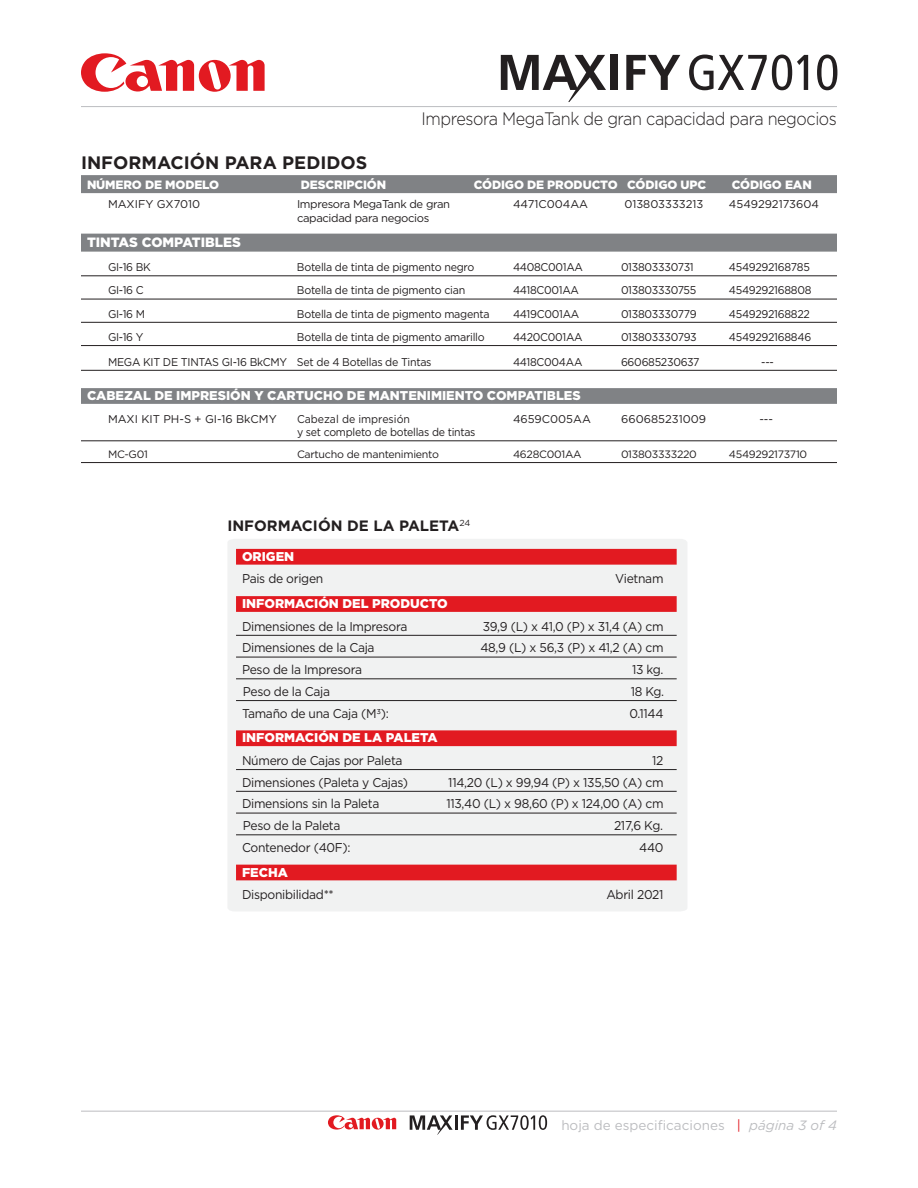
<style>
.page{position:relative;width:918px;height:1188px;background:#fff}
.page>*{position:absolute;margin:0;border:0;box-sizing:border-box;transform-origin:0 0}
.t1{font:300 18px "Gotham";letter-spacing:-.025em;color:#231f20;scale:.9 1}
.t2{font:700 18px "Gotham";color:#231f20}
.t3{font:700 15px "Gotham";color:#231f20}
.t4{font:13.5px "Gotham";color:#bcbdc0}
.t5{font:900 13.5px "Gotham";color:#fff}
.t6{font:12.75px "Gotham";letter-spacing:-.025em;color:#231f20;scale:.95 1}
.t7{font:900 12.75px "Gotham";color:#fff}
.t8{font:900 12px "Gotham";letter-spacing:-.01em;color:#fff}
.t9{font:11.25px "Gotham";letter-spacing:-.025em;color:#231f20;scale:.95 1}
.t10{font:11.25px "Gotham";letter-spacing:-.025em;color:#231f20}
.t11{font:11.25px "Gotham";color:#231f20}
.t12{font:11.25px "Gotham";letter-spacing:-.025em;color:#231f20;scale:.94 1}
.t13{font:11.25px "Gotham";color:#231f20;scale:.94 1}
.t14{font:10.65px "Gotham";letter-spacing:-.025em;color:#231f20}
.s1{color:#e21a21}
.s2{font-style:italic}
</style>
<div class="page">
<hr style="left:81px;top:106px;width:756px;height:1px;background:#bcbdc0">
<hr style="left:81px;top:1111px;width:756px;height:1px;background:#bcbdc0">
<svg style="left:81px;top:53px;width:184px;height:39px"></svg>
<svg style="left:328px;top:1115px;width:68px;height:15px"></svg>
<svg style="left:410px;top:1115px;width:137px;height:20px"></svg>
<svg style="left:689px;top:55px;width:119px;height:35px"></svg>
<svg style="left:817px;top:55px;width:20px;height:35px"></svg>
<svg style="left:626px;top:55px;width:54px;height:35px"></svg>
<div style="left:611px;top:55px;width:7px;height:35px;background:#231f20"></div>
<svg style="left:501px;top:55px;width:105px;height:47px"></svg>
<div style="left:228px;top:539px;width:459px;height:372px;background:#f1f2f2"></div>
<div style="left:81px;top:175px;width:756px;height:18px;background:#808285"></div>
<div style="left:81px;top:234px;width:756px;height:18px;background:#808285"></div>
<hr style="left:81px;top:276px;width:756px;height:1px;background:#231f20">
<hr style="left:81px;top:299px;width:756px;height:1px;background:#231f20">
<hr style="left:81px;top:322px;width:756px;height:1px;background:#231f20">
<hr style="left:81px;top:345px;width:756px;height:1px;background:#231f20">
<hr style="left:81px;top:370px;width:756px;height:1px;background:#231f20">
<div style="left:81px;top:388px;width:756px;height:16px;background:#808285"></div>
<hr style="left:81px;top:441px;width:756px;height:1px;background:#231f20">
<hr style="left:81px;top:462px;width:756px;height:1px;background:#231f20">
<div style="left:236px;top:549px;width:441px;height:16px;background:#e21a21"></div>
<div style="left:236px;top:596px;width:441px;height:16px;background:#e21a21"></div>
<hr style="left:236px;top:635px;width:441px;height:1px;background:#231f20">
<hr style="left:236px;top:657px;width:441px;height:1px;background:#231f20">
<hr style="left:236px;top:679px;width:441px;height:1px;background:#231f20">
<hr style="left:236px;top:700px;width:441px;height:1px;background:#231f20">
<div style="left:236px;top:730px;width:441px;height:16px;background:#e21a21"></div>
<hr style="left:236px;top:769px;width:441px;height:1px;background:#231f20">
<hr style="left:236px;top:791px;width:441px;height:1px;background:#231f20">
<hr style="left:236px;top:813px;width:441px;height:1px;background:#231f20">
<hr style="left:236px;top:835px;width:441px;height:1px;background:#231f20">
<div style="left:236px;top:865px;width:441px;height:15px;background:#e21a21"></div>
<h1 class="t2" style="left:81px;top:150px;width:288px">INFORMACIÓN PARA PEDIDOS</h1>
<h1 class="t1" style="left:422px;top:108px;width:463px">Impresora MegaTank de gran capacidad para negocios</h1>
<p class="t8" style="left:87px;top:176px;width:134px">NÚMERO DE MODELO</p>
<p class="t8" style="left:301px;top:176px;width:87px">DESCRIPCIÓN</p>
<p class="t8" style="left:474px;top:176px;width:234px">CÓDIGO DE PRODUCTO CÓDIGO UPC</p>
<p class="t8" style="left:732px;top:176px;width:82px">CÓDIGO EAN</p>
<p class="t11" style="left:108px;top:197px;width:94px">MAXIFY GX7010</p>
<p class="t10" style="left:297px;top:197px;width:155px">Impresora MegaTank de gran</p>
<p class="t10" style="left:513px;top:197px;width:77px">4471C004AA</p>
<p class="t10" style="left:624px;top:197px;width:81px">013803333213</p>
<p class="t10" style="left:729px;top:197px;width:91px">4549292173604</p>
<p class="t10" style="left:297px;top:210px;width:134px">capacidad para negocios</p>
<p class="t5" style="left:87px;top:233px;width:156px">TINTAS COMPATIBLES</p>
<p class="t9" style="left:108px;top:260px;width:47px">GI-16 BK</p>
<p class="t9" style="left:297px;top:260px;width:188px">Botella de tinta de pigmento negro</p>
<p class="t9" style="left:513px;top:260px;width:75px">4408C001AA</p>
<p class="t9" style="left:621px;top:260px;width:78px">013803330731</p>
<p class="t9" style="left:729px;top:260px;width:87px">4549292168785</p>
<p class="t9" style="left:108px;top:283px;width:39px">GI-16 C</p>
<p class="t9" style="left:297px;top:283px;width:179px">Botella de tinta de pigmento cian</p>
<p class="t9" style="left:513px;top:283px;width:71px">4418C001AA</p>
<p class="t9" style="left:621px;top:283px;width:81px">013803330755</p>
<p class="t9" style="left:729px;top:283px;width:88px">4549292168808</p>
<p class="t9" style="left:108px;top:306px;width:41px">GI-16 M</p>
<p class="t9" style="left:297px;top:306px;width:204px">Botella de tinta de pigmento magenta</p>
<p class="t9" style="left:513px;top:306px;width:71px">4419C001AA</p>
<p class="t9" style="left:621px;top:306px;width:81px">013803330779</p>
<p class="t9" style="left:729px;top:306px;width:87px">4549292168822</p>
<p class="t9" style="left:108px;top:330px;width:39px">GI-16 Y</p>
<p class="t9" style="left:297px;top:330px;width:199px">Botella de tinta de pigmento amarillo</p>
<p class="t9" style="left:513px;top:330px;width:75px">4420C001AA</p>
<p class="t9" style="left:621px;top:330px;width:81px">013803330793</p>
<p class="t9" style="left:729px;top:330px;width:88px">4549292168846</p>
<p class="t9" style="left:108px;top:354px;width:342px">MEGA KIT DE TINTAS GI-16 BkCMY Set de 4 Botellas de Tintas</p>
<p class="t9" style="left:513px;top:354px;width:75px">4418C004AA</p>
<p class="t9" style="left:621px;top:354px;width:84px">660685230637</p>
<p class="t9" style="left:761px;top:354px;width:15px">---</p>
<p class="t7" style="left:87px;top:387px;width:495px">CABEZAL DE IMPRESIÓN Y CARTUCHO DE MANTENIMIENTO COMPATIBLES</p>
<p class="t11" style="left:108px;top:411px;width:170px">MAXI KIT PH-S + GI-16 BkCMY</p>
<p class="t13" style="left:297px;top:411px;width:122px">Cabezal de impresión</p>
<p class="t10" style="left:513px;top:411px;width:79px">4659C005AA</p>
<p class="t10" style="left:621px;top:411px;width:86px">660685231009</p>
<p class="t10" style="left:759px;top:411px;width:15px">---</p>
<p class="t12" style="left:297px;top:425px;width:191px">y set completo de botellas de tintas</p>
<p class="t14" style="left:108px;top:447px;width:41px">MC-G01</p>
<p class="t14" style="left:297px;top:447px;width:144px">Cartucho de mantenimiento</p>
<p class="t14" style="left:513px;top:447px;width:70px">4628C001AA</p>
<p class="t14" style="left:621px;top:447px;width:77px">013803333220</p>
<p class="t14" style="left:729px;top:447px;width:80px">4549292173710</p>
<p class="t3" style="left:227px;top:516px;width:244px">INFORMACIÓN DE LA PALETA<sup>24</sup></p>
<p class="t7" style="left:242px;top:548px;width:54px">ORIGEN</p>
<p class="t6" style="left:242px;top:571px;width:87px">Pais de origen</p>
<p class="t6" style="left:615px;top:571px;width:52px">Vietnam</p>
<p class="t7" style="left:242px;top:595px;width:207px">INFORMACIÓN DEL PRODUCTO</p>
<p class="t6" style="left:242px;top:618px;width:176px">Dimensiones de la Impresora</p>
<p class="t6" style="left:483px;top:618px;width:192px">39,9 (L) x 41,0 (P) x 31,4 (A) cm</p>
<p class="t6" style="left:242px;top:640px;width:141px">Dimensiones de la Caja</p>
<p class="t6" style="left:480px;top:640px;width:194px">48,9 (L) x 56,3 (P) x 41,2 (A) cm</p>
<p class="t6" style="left:242px;top:661px;width:128px">Peso de la Impresora</p>
<p class="t6" style="left:632px;top:661px;width:35px">13 kg.</p>
<p class="t6" style="left:243px;top:683px;width:93px">Peso de la Caja</p>
<p class="t6" style="left:631px;top:683px;width:37px">18 Kg.</p>
<p class="t6" style="left:242px;top:705px;width:156px">Tamaño de una Caja (M3):</p>
<p class="t6" style="left:629px;top:705px;width:37px">0.1144</p>
<p class="t7" style="left:242px;top:729px;width:197px">INFORMACIÓN DE LA PALETA</p>
<p class="t6" style="left:242px;top:752px;width:171px">Número de Cajas por Paleta</p>
<p class="t6" style="left:652px;top:752px;width:13px">12</p>
<p class="t6" style="left:242px;top:774px;width:176px">Dimensiones (Paleta y Cajas)</p>
<p class="t6" style="left:448px;top:774px;width:228px">114,20 (L) x 99,94 (P) x 135,50 (A) cm</p>
<p class="t6" style="left:242px;top:796px;width:146px">Dimensions sin la Paleta</p>
<p class="t6" style="left:446px;top:796px;width:230px">113,40 (L) x 98,60 (P) x 124,00 (A) cm</p>
<p class="t6" style="left:243px;top:817px;width:104px">Peso de la Paleta</p>
<p class="t6" style="left:614px;top:817px;width:53px">217,6 Kg.</p>
<p class="t6" style="left:242px;top:839px;width:116px">Contenedor (40F):</p>
<p class="t6" style="left:639px;top:839px;width:27px">440</p>
<p class="t7" style="left:242px;top:863px;width:47px">FECHA</p>
<p class="t6" style="left:242px;top:886px;width:98px">Disponibilidad**</p>
<p class="t6" style="left:606px;top:886px;width:62px">Abril 2021</p>
<p class="t4" style="left:561px;top:1116px;width:277px">hoja de especificaciones <span class="s1">|</span> <span class="s2">página 3 of 4</span></p>
</div>
